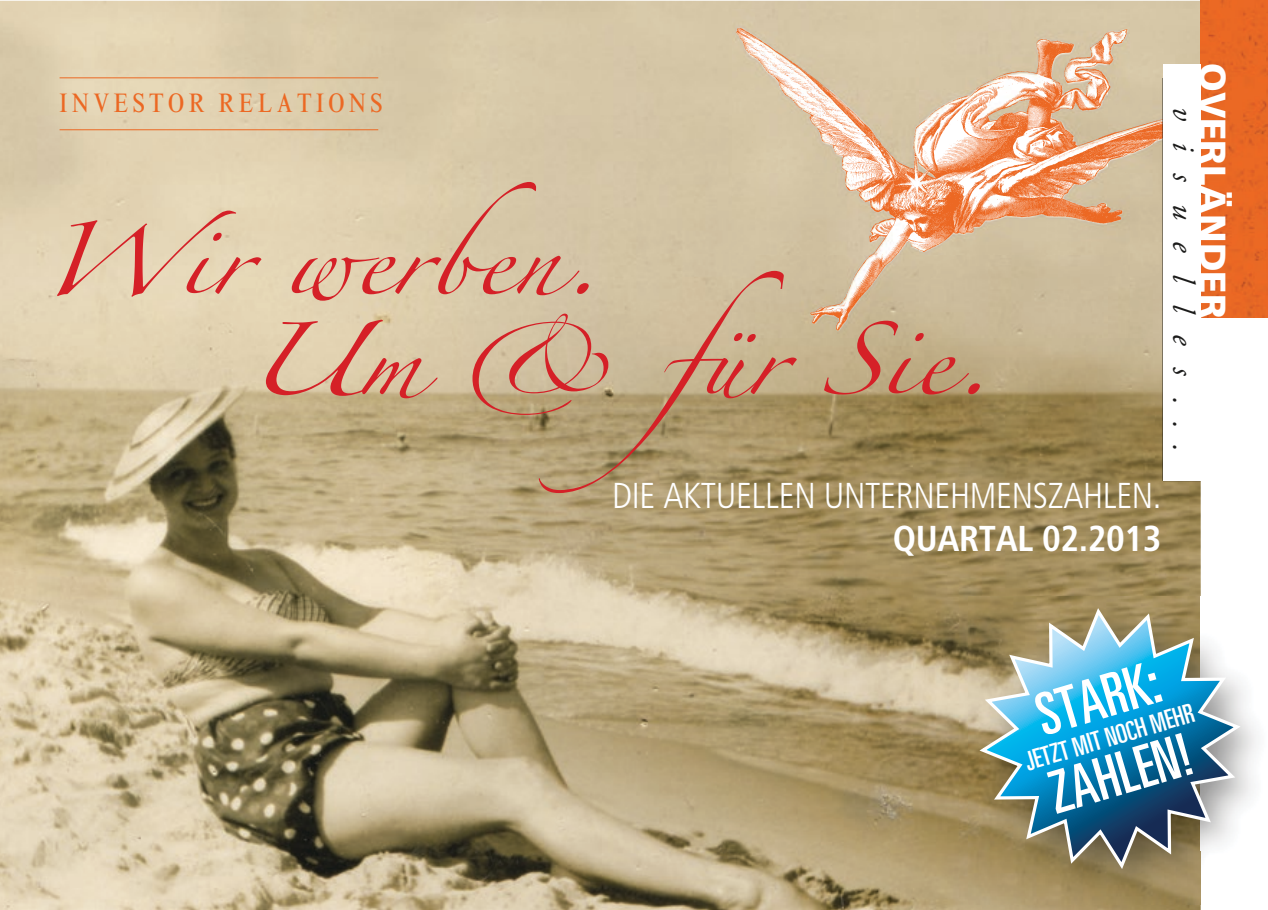
<style>
.page{position:relative;width:1268px;height:910px;background:#fff}
.page>*{position:absolute;margin:0;border:0;box-sizing:border-box;transform-origin:0 0}
.t1{font:65.7px/100.2px "Zapfino";color:#d52027;scale:1.12 1}
.t2{font:ultra-condensed 58.8px "Univers";color:#fff}
.t3{font:900 36.6px "Frutiger";color:#fff}
.t4{font:300 condensed 36px "Frutiger";letter-spacing:-.01em;color:#fff}
.t5{font:700 condensed 36px "Frutiger";letter-spacing:-.01em;color:#fff}
.t6{font:italic 31.5px "Adobe Garamond";color:#1c1c1b}
.t7{font:condensed 27px "Times New Roman";letter-spacing:.16em;color:#ec6823}
.t8{font:ultra-condensed 26.4px "Univers";color:#fff}
</style>
<div class="page">
<img style="left:0;top:1px;width:1200px;height:909px">
<img style="left:732px;top:9px;width:486px;height:328px">
<hr style="left:1162px;top:480px;width:38px;height:1px;background:#1c1c1b">
<hr style="left:60px;top:77px;width:318px;height:1px;background:#ec6823">
<hr style="left:60px;top:129px;width:318px;height:1px;background:#ec6823">
<img style="left:1200px;top:0;width:67px;height:317px">
<div style="left:1162px;top:64px;width:38px;height:416px;background:#fff"></div>
<div style="left:1200px;top:318px;width:65px;height:532px;background:#fff"></div>
<img style="left:967px;top:597px;width:234px;height:307px">
<svg style="left:975px;top:607px;width:268px;height:265px;background:#689ba6"></svg>
<p class="t7" style="left:60px;top:87px;width:324px">INVESTOR RELATIONS</p>
<h1 class="t1" style="left:244px;top:220px;width:670px;text-indent:-205px">Wir werben.<br>Um &amp; für Sie.</h1>
<p class="t4" style="left:612px;top:475px;width:551px">DIE AKTUELLEN UNTERNEHMENSZAHLEN.</p>
<p class="t5" style="left:892px;top:517px;width:270px">QUARTAL 02.2013</p>
<p class="t3" style="left:1234px;top:63px;width:257px;rotate:90deg">OVERLÄNDER</p>
<p class="t6" style="left:1199px;top:107px;width:346px;rotate:90deg">visuelles...</p>
<h2 class="t2" style="left:1027px;top:685px;width:128px;rotate:-17deg">STARK:</h2>
<p class="t8" style="left:1021px;top:748px;width:176px;rotate:-17deg">JETZT MIT NOCH MEHR</p>
<h2 class="t2" style="left:1040px;top:763px;width:147px;rotate:-17deg">ZAHLEN!</h2>
</div>
